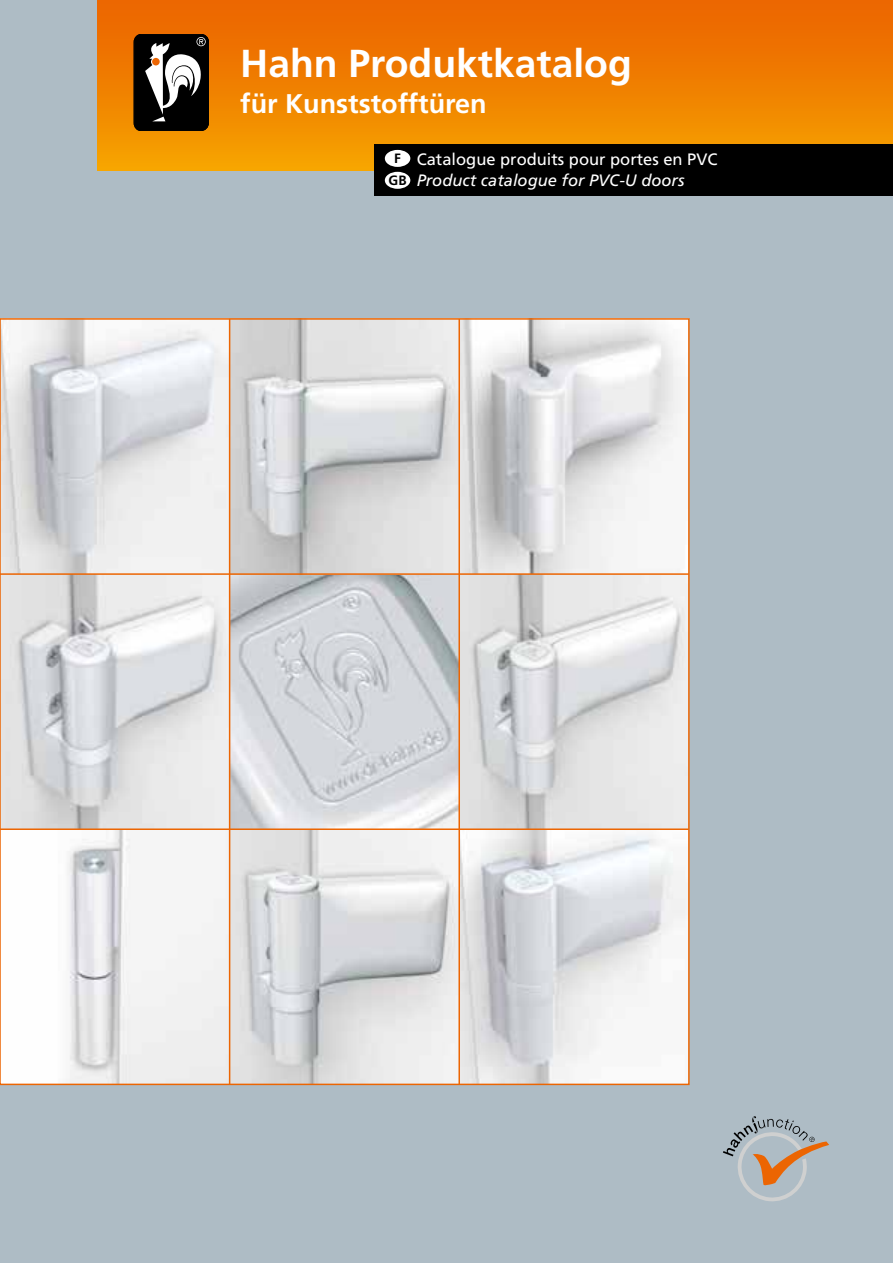
<style>
.page{position:relative;width:893px;height:1263px;background:#aebcc5}
.page>*{position:absolute;margin:0;border:0;box-sizing:border-box;transform-origin:0 0}
.t1{font:700 39px "Frutiger";color:#fff}
.t2{font:700 27px "Frutiger";color:#fff}
.t3{font:16.5px "Frutiger";color:#fff}
.t4{font:italic 16.5px "Frutiger";color:#fff}
.t5{font:700 13.5px/22.5px "Frutiger";color:#000;text-align:center}
</style>
<div class="page">
<div style="left:98px;top:0;width:795px;height:170px;background:linear-gradient(to bottom,#ed6200,#f09e00)"></div>
<div style="left:134px;top:34px;width:75px;height:97px;background:#000;border-radius:8px"></div>
<div style="left:134px;top:34px;width:75px;height:97px;border:1px solid #000;border-radius:8px"></div>
<svg style="left:145px;top:37px;width:62px;height:84px"></svg>
<div style="left:374px;top:145px;width:519px;height:51px;background:#000"></div>
<div style="left:385px;top:150px;width:25px;height:17px;background:#fff;border-radius:50%"></div>
<div style="left:385px;top:172px;width:25px;height:17px;background:#fff;border-radius:50%"></div>
<img style="left:3px;top:321px;width:684px;height:761px">
<svg style="left:3px;top:575px;width:226px;height:253px;background:#dddedf"></svg>
<hr style="left:0;top:828px;width:689px;height:2px;background:#ec6502">
<svg style="left:230px;top:321px;width:228px;height:252px;background:#d6d6d7"></svg>
<hr style="left:229px;top:319px;width:1px;height:765px;background:#ec6502">
<hr style="left:458px;top:319px;width:2px;height:765px;background:#ec6502">
<hr style="left:0;top:573px;width:689px;height:2px;background:#ec6502">
<svg style="left:723px;top:1116px;width:106px;height:85px"></svg>
<h1 class="t1" style="left:240px;top:41px;width:393px">Hahn Produktkatalog</h1>
<h2 class="t2" style="left:240px;top:88px;width:248px">für Kunststofftüren</h2>
<p class="t3" style="left:417px;top:149px;width:302px">Catalogue produits pour portes en PVC</p>
<p class="t4" style="left:417px;top:170px;width:269px">Product catalogue for PVC-U doors</p>
<p class="t5" style="left:389px;top:146px;width:19px">F<br>GB</p>
</div>
